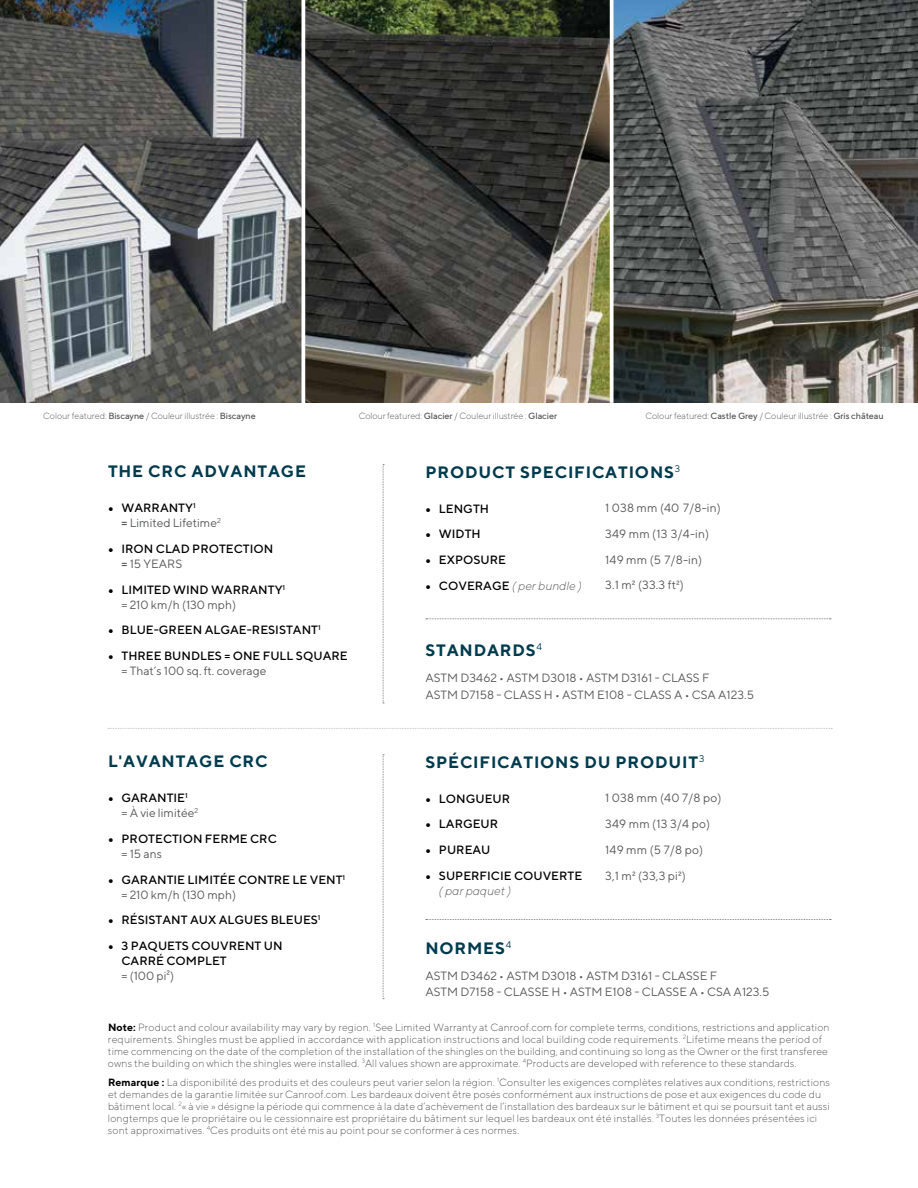
<style>
.page{position:relative;width:918px;height:1188px;background:#fff}
.page>*{position:absolute;margin:0;border:0;box-sizing:border-box;transform-origin:0 0}
.t1{font:700 16.5px "TT Norms";letter-spacing:.05em;color:#003b4d}
.t2{font:500 12px/15px "TT Norms";color:#000}
.t3{font:12px/25.8px "TT Norms";color:#58595b}
.t4{font:italic 300 12px "TT Norms";color:#58595b}
.t5{font:300 10.5px/12px "TT Norms";letter-spacing:.01em;color:#58595b}
.t6{font:300 9px "TT Norms";letter-spacing:-.01em;color:#58595b}
.s1{font-weight:500}
.s2{font-weight:800;color:#000}
.s3{font-weight:500;color:#000}
.s4{font-weight:800}
.s5{color:#58595b}
.s6{font-weight:400;color:#58595b}
.s7{font-weight:800;font-style:normal;color:#000}
.s8{font-weight:500;font-style:normal;color:#000}
.s9{font-weight:300;font-style:italic;color:#58595b}
.s10{font-weight:700;color:#000}
</style>
<div class="page">
<img style="left:305px;top:0;width:613px;height:402px">
<img style="left:0;top:0;width:302px;height:402px">
<svg style="left:610px;top:0;width:4px;height:403px"></svg>
<svg style="left:383px;top:464px;width:1px;height:240px"></svg>
<svg style="left:383px;top:754px;width:1px;height:245px"></svg>
<svg style="left:426px;top:618px;width:405px;height:1px"></svg>
<svg style="left:426px;top:919px;width:405px;height:1px"></svg>
<svg style="left:108px;top:728px;width:724px;height:1px"></svg>
<p class="t6" style="left:43px;top:410px;width:214px">Colour featured: <span class="s1">Biscayne</span> / Couleur illustrée : <span class="s1">Biscayne</span></p>
<p class="t6" style="left:359px;top:410px;width:200px">Colour featured: <span class="s1">Glacier</span> / Couleur illustrée : <span class="s1">Glacier</span></p>
<p class="t6" style="left:646px;top:410px;width:240px">Colour featured: <span class="s1">Castle Grey</span> / Couleur illustrée : <span class="s1">Gris château</span></p>
<h1 class="t1" style="left:108px;top:461px;width:200px">THE CRC ADVANTAGE</h1>
<p class="t3" style="left:122px;top:500px;width:101px;line-height:15px;text-indent:-14px"><span class="s2">•</span> <span class="s3">WARRANTY</span><sup>1<br></sup><span class="s1">=</span> Limited Lifetime<sup>2</sup></p>
<p class="t2" style="left:122px;top:541px;width:153px;text-indent:-14px"><span class="s4">•</span> IRON CLAD PROTECTION <span class="s5">=</span> <span class="s6">15 YEARS</span></p>
<p class="t2" style="left:122px;top:582px;width:165px;text-indent:-14px"><span class="s4">•</span> LIMITED WIND WARRANTY<sup>1 </sup><span class="s6">= 210 km/h (130 mph)</span></p>
<p class="t2" style="left:108px;top:622px;width:214px"><span class="s4">•</span> BLUE-GREEN ALGAE-RESISTANT<sup>1</sup></p>
<p class="t2" style="left:122px;top:648px;width:228px;text-indent:-14px"><span class="s4">•</span> THREE BUNDLES = ONE FULL SQUARE <span class="s6">= That’s 100 sq. ft. coverage</span></p>
<h1 class="t1" style="left:108px;top:751px;width:161px">L'AVANTAGE CRC</h1>
<p class="t3" style="left:122px;top:790px;width:78px;line-height:15px;text-indent:-14px"><span class="s2">•</span> <span class="s3">GARANTIE</span><sup>1<br></sup>= À vie limitée<sup>2</sup></p>
<p class="t2" style="left:122px;top:831px;width:157px;text-indent:-14px"><span class="s4">•</span> PROTECTION FERME CRC <span class="s6">= 15 ans</span></p>
<p class="t2" style="left:122px;top:872px;width:225px;text-indent:-14px"><span class="s4">•</span> GARANTIE LIMITÉE CONTRE LE VENT<sup>1 </sup><span class="s6">= 210 km/h (130 mph)</span></p>
<p class="t2" style="left:108px;top:912px;width:214px"><span class="s4">•</span> RÉSISTANT AUX ALGUES BLEUES<sup>1</sup></p>
<p class="t2" style="left:122px;top:938px;width:163px;text-indent:-14px"><span class="s4">•</span> 3 PAQUETS COUVRENT UN<br>CARRÉ COMPLET</p>
<p class="t3" style="left:122px;top:963px;width:54px">= (100 pi²)</p>
<h1 class="t1" style="left:425px;top:462px;width:256px">PRODUCT SPECIFICATIONS<sup>3</sup></h1>
<p class="t2" style="left:425px;top:501px;width:65px"><span class="s4">•</span> LENGTH</p>
<p class="t2" style="left:425px;top:526px;width:57px"><span class="s4">•</span> WIDTH</p>
<p class="t2" style="left:425px;top:552px;width:82px"><span class="s4">•</span> EXPOSURE</p>
<p class="t4" style="left:425px;top:578px;width:158px"><span class="s7">•</span> <span class="s8">COVERAGE</span> ( per bundle )</p>
<h1 class="t1" style="left:425px;top:640px;width:118px">STANDARDS<sup>4</sup></h1>
<p class="t3" style="left:605px;top:495px;width:117px">1 038 mm (40 7/8-in)<br>349 mm (13 3/4-in)<br>149 mm (5 7/8-in)<br>3.1 m2 (33.3 ft2)</p>
<p class="t3" style="left:425px;top:670px;width:330px;line-height:16.5px">ASTM D3462 • ASTM D3018 • ASTM D3161 - CLASS F<br>ASTM D7158 - CLASS H • ASTM E108 - CLASS A • CSA A123.5</p>
<h1 class="t1" style="left:425px;top:752px;width:281px">SPÉCIFICATIONS DU PRODUIT<sup>3</sup></h1>
<p class="t2" style="left:425px;top:791px;width:86px"><span class="s4">•</span> LONGUEUR</p>
<p class="t2" style="left:425px;top:817px;width:74px"><span class="s4">•</span> LARGEUR</p>
<p class="t2" style="left:425px;top:842px;width:67px"><span class="s4">•</span> PUREAU</p>
<p class="t2" style="left:439px;top:868px;width:145px;text-indent:-14px"><span class="s4">•</span> SUPERFICIE COUVERTE <span class="s9">( par paquet )</span></p>
<h1 class="t1" style="left:425px;top:937px;width:87px">NORMES<sup>4</sup></h1>
<p class="t3" style="left:605px;top:785px;width:118px">1 038 mm (40 7/8 po)<br>349 mm (13 3/4 po)<br>149 mm (5 7/8 po)<br>3,1 m2 (33,3 pi2)</p>
<p class="t3" style="left:425px;top:967px;width:345px;line-height:16.5px">ASTM D3462 • ASTM D3018 • ASTM D3161 - CLASSE F<br>ASTM D7158 - CLASSE H • ASTM E108 - CLASSE A • CSA A123.5</p>
<p class="t5" style="left:108px;top:1021px;width:723px"><span class="s10">Note:</span> Product and colour availability may vary by region. <sup>1</sup>See Limited Warranty at Canroof.com for complete terms, conditions, restrictions and application requirements. Shingles must be applied in accordance with application instructions and local building code requirements. <sup>2</sup>Lifetime means the period of time commencing on the date of the completion of the installation of the shingles on the building, and continuing so long as the Owner or the first transferee owns the building on which the shingles were installed. <sup>3</sup>All values shown are approximate. <sup>4</sup>Products are developed with reference to these standards.</p>
<p class="t5" style="left:108px;top:1076px;width:723px"><span class="s10">Remarque :</span> La disponibilité des produits et des couleurs peut varier selon la région. <sup>1</sup>Consulter les exigences complètes relatives aux conditions, restrictions et demandes de la garantie limitée sur Canroof.com. Les bardeaux doivent être posés conformément aux instructions de pose et aux exigences du code du bâtiment local. <sup>2</sup>« à vie » désigne la période qui commence à la date d’achèvement de l’installation des bardeaux sur le bâtiment et qui se poursuit tant et aussi longtemps que le propriétaire ou le cessionnaire est propriétaire du bâtiment sur lequel les bardeaux ont été installés. <sup>3</sup>Toutes les données présentées ici sont approximatives. <sup>4</sup>Ces produits ont été mis au point pour se conformer à ces normes.</p>
</div>
